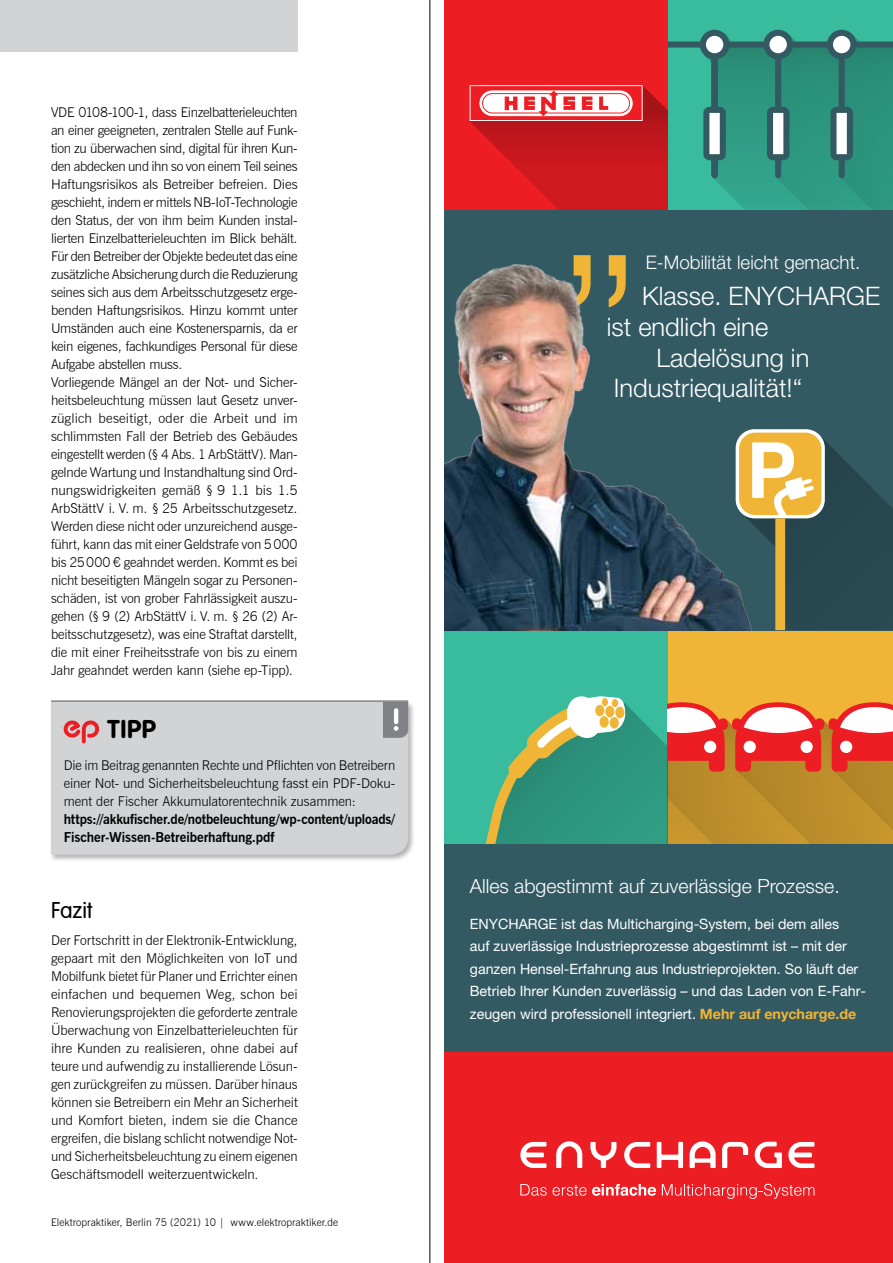
<style>
.page{position:relative;width:893px;height:1263px;background:#fff}
.page>*{position:absolute;margin:0;border:0;box-sizing:border-box;transform-origin:0 0}
.t1{font:300 25.5px "Helvetica Neue LT Pro";color:#fff}
.t2{font:700 25.35px "VAG Rounded Std";color:#000}
.t3{font:300 22.5px "VAG Rounded Std";letter-spacing:-.005em;color:#000}
.t4{font:300 19.5px "Helvetica Neue LT Pro";color:#fff}
.t5{font:300 18.75px "Helvetica Neue LT Pro";color:#fff}
.t6{font:14.25px/22.5px "Helvetica Neue LT Pro";color:#fff}
.t7{font:300 13.5px/18px "News Gothic BT";letter-spacing:-.015em;color:#000;text-align:justify}
.t8{font:700 13.5px/18px "News Gothic BT";letter-spacing:-.01em;color:#000}
.t9{font:300 10.5px "News Gothic BT";letter-spacing:.005em;color:#000}
.s1{font-weight:700;color:#f0b537}
</style>
<div class="page">
<div style="left:0;top:0;width:298px;height:51px;background:#d1d3d4"></div>
<div style="left:49px;top:701px;width:366px;height:162px;background:#000;opacity:.3"></div>
<div style="left:51px;top:702px;width:357px;height:153px;background:#d1d3d4"></div>
<svg style="left:383px;top:702px;width:25px;height:36px"></svg>
<svg style="left:60px;top:717px;width:42px;height:28px"></svg>
<hr style="left:51px;top:700px;width:357px;height:2px;background:#808285">
<div style="left:668px;top:0;width:225px;height:210px;background:#39bb9d"></div>
<div style="left:668px;top:42px;width:225px;height:6px;background:#335963"></div>
<svg style="left:700px;top:30px;width:193px;height:180px;background:#3a9584"></svg>
<div style="left:444px;top:842px;width:449px;height:210px;background:#335963"></div>
<div style="left:444px;top:1052px;width:449px;height:211px;background:#ed1d24"></div>
<svg style="left:590px;top:1142px;width:26px;height:26px"></svg>
<svg style="left:520px;top:1142px;width:26px;height:26px"></svg>
<svg style="left:556px;top:1141px;width:26px;height:27px"></svg>
<svg style="left:690px;top:1141px;width:26px;height:27px"></svg>
<svg style="left:624px;top:1142px;width:26px;height:26px"></svg>
<svg style="left:788px;top:1142px;width:26px;height:26px"></svg>
<svg style="left:722px;top:1142px;width:26px;height:26px"></svg>
<svg style="left:755px;top:1142px;width:27px;height:26px"></svg>
<svg style="left:657px;top:1142px;width:26px;height:26px"></svg>
<svg style="left:520px;top:1184px;width:27px;height:12px"></svg>
<svg style="left:553px;top:1184px;width:103px;height:12px"></svg>
<svg style="left:662px;top:1184px;width:152px;height:15px"></svg>
<div style="left:444px;top:0;width:224px;height:210px;background:#ed1d24"></div>
<svg style="left:470px;top:85px;width:198px;height:125px"></svg>
<div style="left:444px;top:210px;width:449px;height:423px;background:#335963"></div>
<svg style="left:736px;top:429px;width:89px;height:89px"></svg>
<svg style="left:770px;top:436px;width:123px;height:194px"></svg>
<svg style="left:574px;top:255px;width:52px;height:3px"></svg>
<img style="left:444px;top:258px;width:326px;height:373px">
<div style="left:444px;top:631px;width:224px;height:213px;background:#39bb9d"></div>
<div style="left:668px;top:631px;width:225px;height:213px;background:#f0b537"></div>
<svg style="left:486px;top:696px;width:407px;height:148px;background:#989360"></svg>
<div style="left:704px;top:741px;width:12px;height:12px;background:#fff;border-radius:50%"></div>
<hr style="left:429px;top:0;width:1px;height:1263px;background:#000">
<p class="t7" style="left:51px;top:103px;width:248px;text-align:left">VDE 0108-100-1, dass Einzelbatterieleuchten an einer geeigneten, zentralen Stelle auf Funk&shy;tion zu überwachen sind, digital für ihren Kun&shy;den abdecken und ihn so von einem Teil seines Haftungsrisikos als Betreiber befreien. Dies geschieht, indem er mittels NB-IoT-Technologie den Status, der von ihm beim Kunden instal&shy;lierten Einzelbatterieleuchten im Blick behält.<br>Für den Betreiber der Objekte bedeutet das eine zusätzliche Absicherung durch die Reduzierung seines sich aus dem Arbeitsschutzgesetz erge&shy;benden Haftungsrisikos. Hinzu kommt unter Umständen auch eine Kostenersparnis, da er kein eigenes, fachkundiges Personal für diese Aufgabe abstellen muss.<br>Vorliegende Mängel an der Not- und Sicher&shy;heitsbeleuchtung müssen laut Gesetz unver&shy;züglich beseitigt, oder die Arbeit und im schlimmsten Fall der Betrieb des Gebäudes eingestellt werden (§ 4 Abs. 1 ArbStättV). Man&shy;gelnde Wartung und Instandhaltung sind Ord&shy;nungswidrigkeiten gemäß § 9 1.1 bis 1.5<br>ArbStättV i. V. m. § 25 Arbeitsschutzgesetz.<br>Werden diese nicht oder unzureichend ausge&shy;führt, kann das mit einer Geldstrafe von 5000 bis 25000 € geahndet werden. Kommt es bei nicht beseitigten Mängeln sogar zu Personen&shy;schäden, ist von grober Fahrlässigkeit auszu&shy;gehen (§ 9 (2) ArbStättV i. V. m. § 26 (2) Ar&shy;beitsschutzgesetz), was eine Straftat darstellt, die mit einer Freiheitsstrafe von bis zu einem Jahr geahndet werden kann (siehe ep-Tipp).</p>
<h2 class="t2" style="left:108px;top:714px;width:14px">TIPP</h2>
<p class="t7" style="left:64px;top:756px;width:333px">Die im Beitrag genannten Rechte und Pflichten von Betreibern einer Not- und Sicherheitsbeleuchtung fasst ein PDF-Doku&shy;ment der Fischer Akkumulatorentechnik zusammen:</p>
<p class="t8" style="left:64px;top:810px;width:333px">https://akkufischer.de/notbeleuchtung/wp-content/uploads/<br>Fischer-Wissen-Betreiberhaftung.pdf</p>
<h3 class="t3" style="left:51px;top:897px;width:43px">Fazit</h3>
<p class="t7" style="left:51px;top:931px;width:248px">Der Fortschritt in der Elektronik-Entwicklung, gepaart mit den Möglichkeiten von IoT und Mobilfunk bietet für Planer und Errichter einen einfachen und bequemen Weg, schon bei Renovierungsprojekten die geforderte zentrale Überwachung von Einzelbatterieleuchten für ihre Kunden zu realisieren, ohne dabei auf teure und aufwendig zu installierende Lösun&shy;gen zurückgreifen zu müssen. Darüber hinaus können sie Betreibern ein Mehr an Sicherheit und Komfort bieten, indem sie die Chance ergreifen, die bislang schlicht notwendige Not&shy;und Sicherheitsbeleuchtung zu einem eigenen Geschäftsmodell weiterzuentwickeln.</p>
<p class="t9" style="left:51px;top:1216px;width:289px">Elektropraktiker, Berlin 75 (2021) 10 | www.elektropraktiker.de</p>
<h3 class="t5" style="left:646px;top:251px;width:216px">E-Mobilität leicht gemacht.</h3>
<h1 class="t1" style="left:642px;top:281px;width:240px">Klasse. ENYCHARGE</h1>
<h1 class="t1" style="left:607px;top:311px;width:163px">ist endlich eine</h1>
<h1 class="t1" style="left:656px;top:342px;width:155px">Ladelösung in</h1>
<h1 class="t1" style="left:614px;top:372px;width:190px">Industriequalität!“</h1>
<h3 class="t4" style="left:470px;top:874px;width:371px">Alles abgestimmt auf zuverlässige Prozesse.</h3>
<p class="t6" style="left:470px;top:912px;width:398px">ENYCHARGE ist das Multicharging-System, bei dem alles<br>auf zuverlässige Industrieprozesse abgestimmt ist – mit der ganzen Hensel-Erfahrung aus Industrieprojekten. So läuft der Betrieb Ihrer Kunden zuverlässig – und das Laden von E-Fahr&shy;zeugen wird professionell integriert. <span class="s1">Mehr auf enycharge.de</span></p>
</div>
